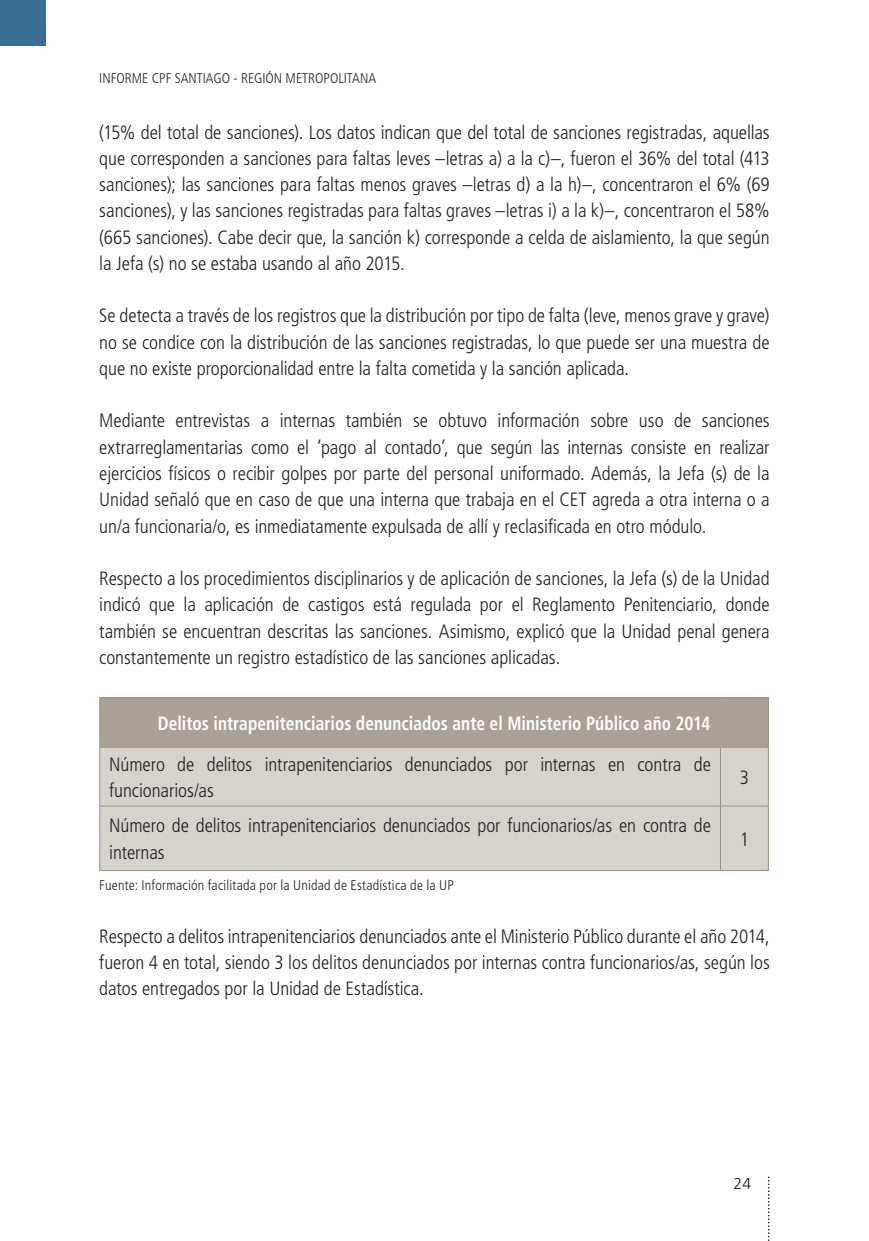
<style>
.page{position:relative;width:869px;height:1241px;background:#fff}
.page>*{position:absolute;margin:0;border:0;box-sizing:border-box;transform-origin:0 0}
.TEXTO_GENERAL{font:300 condensed 19.25px/26.2px "Frutiger LT Std";letter-spacing:-.005em;color:#231f20;text-align:justify}
.TITULOTABLA{font:700 condensed 19.25px "Frutiger LT Std";letter-spacing:.005em;color:#fff;scale:.9 1}
.t1{font:300 15.75px "Frutiger LT Std";color:#231f20}
.TEXTO_GENERAL-2{font:300 condensed 14px "Frutiger LT Std";letter-spacing:.01em;color:#231f20}
</style>
<div class="page">
<svg style="left:768px;top:1177px;width:1px;height:63px"></svg>
<div style="left:0;top:0;width:45px;height:45px;background:#386e8f"></div>
<div style="left:100px;top:697px;width:668px;height:50px;background:#a9a195"></div>
<div style="left:100px;top:747px;width:667px;height:123px;background:#d6d2cc"></div>
<hr style="left:99px;top:697px;width:621px;height:1px;background:#968d80">
<hr style="left:99px;top:698px;width:1px;height:48px;background:#968d80">
<hr style="left:720px;top:697px;width:48px;height:1px;background:#968d80">
<hr style="left:767px;top:698px;width:1px;height:48px;background:#968d80">
<hr style="left:99px;top:746px;width:621px;height:1px;background:#968d80">
<hr style="left:99px;top:747px;width:1px;height:58px;background:#968d80">
<hr style="left:720px;top:746px;width:48px;height:1px;background:#968d80">
<hr style="left:719px;top:747px;width:1px;height:58px;background:#968d80">
<hr style="left:767px;top:747px;width:1px;height:58px;background:#968d80">
<hr style="left:99px;top:805px;width:621px;height:1px;background:#968d80">
<hr style="left:99px;top:806px;width:1px;height:64px;background:#968d80">
<hr style="left:720px;top:805px;width:48px;height:1px;background:#968d80">
<hr style="left:719px;top:806px;width:1px;height:64px;background:#968d80">
<hr style="left:767px;top:806px;width:1px;height:64px;background:#968d80">
<hr style="left:99px;top:870px;width:621px;height:1px;background:#968d80">
<hr style="left:720px;top:870px;width:48px;height:1px;background:#968d80">
<p class="TEXTO_GENERAL-2" style="left:99px;top:70px;width:278px">INFORME CPF SANTIAGO - REGIÓN METROPOLITANA</p>
<p class="TEXTO_GENERAL" style="left:99px;top:119px;width:671px">(15% del total de sanciones). Los datos indican que del total de sanciones registradas, aquellas que corresponden a sanciones para faltas leves –letras a) a la c)–, fueron el 36% del total (413 sanciones); las sanciones para faltas menos graves –letras d) a la h)–, concentraron el 6% (69 sanciones), y las sanciones registradas para faltas graves –letras i) a la k)–, concentraron el 58% (665 sanciones). Cabe decir que, la sanción k) corresponde a celda de aislamiento, la que según la Jefa (s) no se estaba usando al año 2015.</p>
<p class="TEXTO_GENERAL" style="left:99px;top:303px;width:671px">Se detecta a través de los registros que la distribución por tipo de falta (leve, menos grave y grave) no se condice con la distribución de las sanciones registradas, lo que puede ser una muestra de que no existe proporcionalidad entre la falta cometida y la sanción aplicada.</p>
<p class="TEXTO_GENERAL" style="left:99px;top:408px;width:671px">Mediante entrevistas a internas también se obtuvo información sobre uso de sanciones extrarreglamentarias como el ’pago al contado’, que según las internas consiste en realizar ejercicios físicos o recibir golpes por parte del personal uniformado. Además, la Jefa (s) de la Unidad señaló que en caso de que una interna que trabaja en el CET agreda a otra interna o a un/a funcionaria/o, es inmediatamente expulsada de allí y reclasificada en otro módulo.</p>
<p class="TEXTO_GENERAL" style="left:99px;top:565px;width:671px">Respecto a los procedimientos disciplinarios y de aplicación de sanciones, la Jefa (s) de la Unidad indicó que la aplicación de castigos está regulada por el Reglamento Penitenciario, donde también se encuentran descritas las sanciones. Asimismo, explicó que la Unidad penal genera constantemente un registro estadístico de las sanciones aplicadas.</p>
<p class="TITULOTABLA" style="left:158px;top:711px;width:615px">Delitos intrapenitenciarios denunciados ante el Ministerio Público año 2014</p>
<p class="TEXTO_GENERAL" style="left:109px;top:751px;width:603px">Número de delitos intrapenitenciarios denunciados por internas en contra de funcionarios/as</p>
<p class="TEXTO_GENERAL" style="left:109px;top:812px;width:603px">Número de delitos intrapenitenciarios denunciados por funcionarios/as en contra de internas</p>
<p class="TEXTO_GENERAL" style="left:739px;top:764px;width:11px">3</p>
<p class="TEXTO_GENERAL" style="left:739px;top:825px;width:11px">1</p>
<p class="TEXTO_GENERAL-2" style="left:99px;top:877px;width:356px">Fuente: Información facilitada por la Unidad de Estadística de la UP</p>
<p class="TEXTO_GENERAL" style="left:99px;top:923px;width:671px">Respecto a delitos intrapenitenciarios denunciados ante el Ministerio Público durante el año 2014, fueron 4 en total, siendo 3 los delitos denunciados por internas contra funcionarios/as, según los datos entregados por la Unidad de Estadística.</p>
<p class="t1" style="left:733px;top:1174px;width:19px">24</p>
</div>
